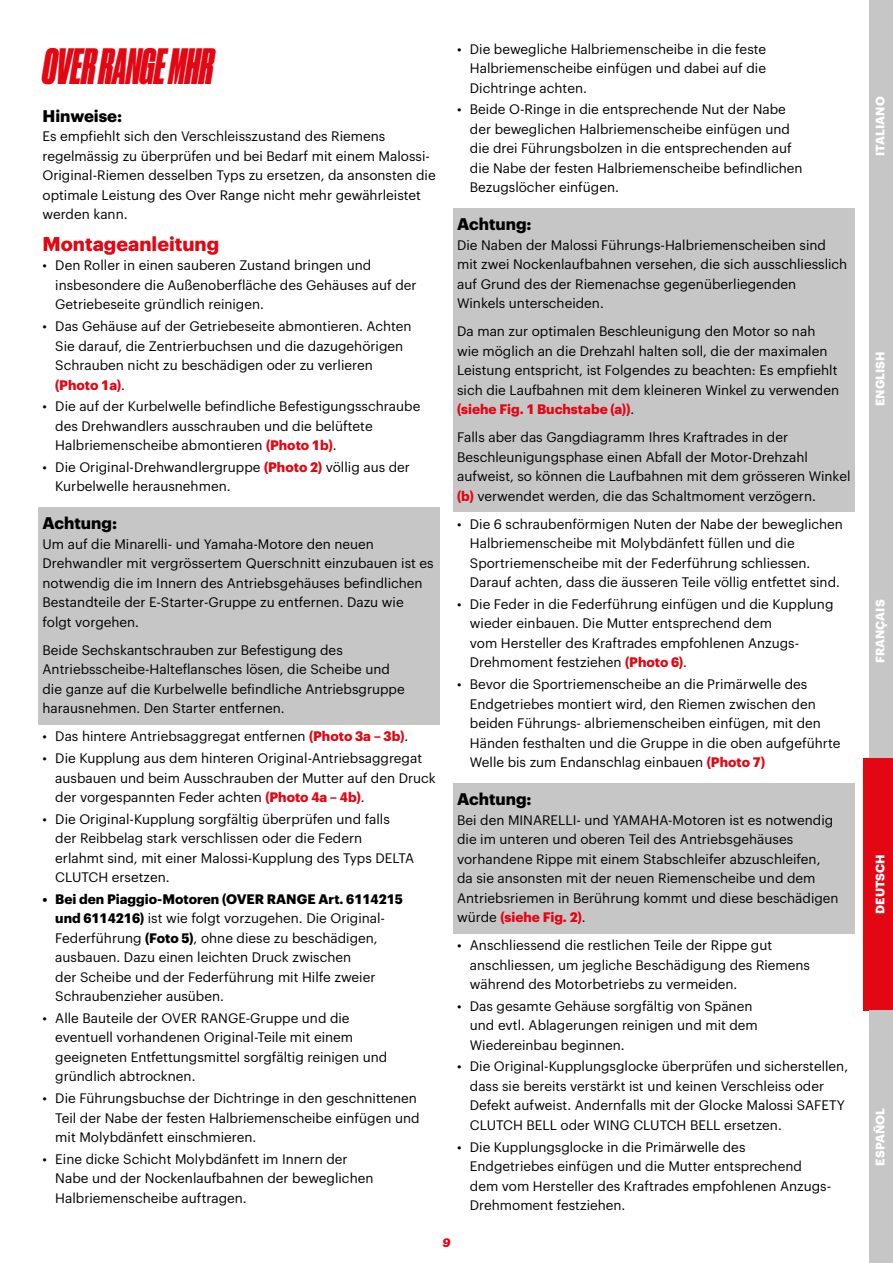
<style>
.page{position:relative;width:893px;height:1263px;background:#fff}
.page>*{position:absolute;margin:0;border:0;box-sizing:border-box;transform-origin:0 0}
.Titolo_iniziale_32_p{font:italic 48px "Druk Cond Super";color:#e30613}
.Sottotitolo_13_pt{font:700 19.5px "Graphik";color:#e30613}
.p-titoletto_note_big{font:700 16.5px "Graphik";color:#000}
.Titoletto_nel_testo{font:700 16.5px "Graphik";color:#000}
.p-testo_note_big{font:13.5px/19.5px "Graphik";color:#000}
.Testo_Normale_9_pt{font:13.5px/19.5px "Graphik";color:#000}
.t1{font:700 12px "Graphik";letter-spacing:.005em;color:#fff}
.t2{font:italic 700 12px "Graphik";color:#e30613}
.s1{font-weight:700;color:#e30613}
.s2{font-weight:700}
</style>
<div class="page">
<div style="left:870px;top:0;width:23px;height:253px;background:#c6c6c6"></div>
<div style="left:870px;top:253px;width:23px;height:252px;background:#c6c6c6"></div>
<div style="left:870px;top:505px;width:23px;height:253px;background:#c6c6c6"></div>
<div style="left:863px;top:758px;width:30px;height:252px;background:#e30613"></div>
<div style="left:870px;top:1010px;width:23px;height:253px;background:#c6c6c6"></div>
<div style="left:38px;top:507px;width:402px;height:34px;background:#c6c6c6"></div>
<div style="left:38px;top:529px;width:402px;height:109px;background:#c6c6c6"></div>
<div style="left:38px;top:635px;width:402px;height:89px;background:#c6c6c6"></div>
<div style="left:453px;top:208px;width:402px;height:34px;background:#c6c6c6"></div>
<div style="left:453px;top:230px;width:402px;height:89px;background:#c6c6c6"></div>
<div style="left:453px;top:317px;width:402px;height:108px;background:#c6c6c6"></div>
<div style="left:453px;top:423px;width:402px;height:89px;background:#c6c6c6"></div>
<div style="left:453px;top:783px;width:402px;height:33px;background:#c6c6c6"></div>
<div style="left:453px;top:805px;width:402px;height:128px;background:#c6c6c6"></div>
<p class="Titolo_iniziale_32_p" style="left:43px;top:36px;width:172px">OVER RANGE MHR</p>
<p class="Titoletto_nel_testo" style="left:43px;top:103px;width:81px">Hinweise:</p>
<p class="Testo_Normale_9_pt" style="left:43px;top:125px;width:395px">Es empfiehlt sich den Verschleisszustand des Riemens regelmässig zu überprüfen und bei Bedarf mit einem Malossi-Original-Riemen desselben Typs zu ersetzen, da ansonsten die optimale Leistung des Over Range nicht mehr gewährleistet werden kann.</p>
<p class="Sottotitolo_13_pt" style="left:43px;top:229px;width:178px">Montageanleitung</p>
<p class="p-testo_note_big" style="left:55px;top:255px;width:363px;text-indent:-13px">• Den Roller in einen sauberen Zustand bringen und insbesondere die Außenoberfläche des Gehäuses auf der<br>Getriebeseite gründlich reinigen.</p>
<p class="p-testo_note_big" style="left:55px;top:315px;width:358px;text-indent:-13px">• Das Gehäuse auf der Getriebeseite abmontieren. Achten Sie darauf, die Zentrierbuchsen und die dazugehörigen Schrauben nicht zu beschädigen oder zu verlieren <span class="s1">(Photo 1a)</span>.</p>
<p class="p-testo_note_big" style="left:55px;top:395px;width:367px;text-indent:-13px">• Die auf der Kurbelwelle befindliche Befestigungsschraube des Drehwandlers ausschrauben und die belüftete<br>Halbriemenscheibe abmontieren <span class="s1">(Photo 1b)</span>.</p>
<p class="p-testo_note_big" style="left:55px;top:456px;width:356px;text-indent:-13px">• Die Original-Drehwandlergruppe <span class="s1">(Photo 2)</span> völlig aus der<br>Kurbelwelle herausnehmen.</p>
<p class="p-titoletto_note_big" style="left:43px;top:511px;width:76px">Achtung:</p>
<p class="p-testo_note_big" style="left:43px;top:533px;width:393px">Um auf die Minarelli- und Yamaha-Motore den neuen Drehwandler mit vergrössertem Querschnitt einzubauen ist es notwendig die im Innern des Antriebsgehäuses befindlichen Bestandteile der E-Starter-Gruppe zu entfernen. Dazu wie folgt vorgehen.</p>
<p class="p-testo_note_big" style="left:43px;top:639px;width:364px">Beide Sechskantschrauben zur Befestigung des Antriebsscheibe-Halteflansches lösen, die Scheibe und die ganze auf die Kurbelwelle befindliche Antriebsgruppe harausnehmen. Den Starter entfernen.</p>
<p class="p-testo_note_big" style="left:43px;top:726px;width:367px">• Das hintere Antriebsaggregat entfernen <span class="s1">(Photo 3a – 3b)</span>.</p>
<p class="p-testo_note_big" style="left:55px;top:747px;width:382px;text-indent:-13px">• Die Kupplung aus dem hinteren Original-Antriebsaggregat ausbauen und beim Ausschrauben der Mutter auf den Druck der vorgespannten Feder achten <span class="s1">(Photo 4a – 4b)</span>.</p>
<p class="p-testo_note_big" style="left:55px;top:808px;width:361px;text-indent:-13px">• Die Original-Kupplung sorgfältig überprüfen und falls der Reibbelag stark verschlissen oder die Federn<br>erlahmt sind, mit einer Malossi-Kupplung des Typs DELTA CLUTCH ersetzen.</p>
<p class="p-testo_note_big" style="left:55px;top:888px;width:349px;text-indent:-13px"><span class="s2">• Bei den Piaggio-Motoren (OVER RANGE Art. 6114215 und 6114216)</span> ist wie folgt vorzugehen. Die Original-Federführung <span class="s2">(Foto 5)</span>, ohne diese zu beschädigen, ausbauen. Dazu einen leichten Druck zwischen<br>der Scheibe und der Federführung mit Hilfe zweier Schraubenzieher ausüben.</p>
<p class="p-testo_note_big" style="left:55px;top:1007px;width:334px;text-indent:-13px">• Alle Bauteile der OVER RANGE-Gruppe und die eventuell vorhandenen Original-Teile mit einem geeigneten Entfettungsmittel sorgfältig reinigen und gründlich abtrocknen.</p>
<p class="p-testo_note_big" style="left:55px;top:1087px;width:366px;text-indent:-13px">• Die Führungsbuchse der Dichtringe in den geschnittenen<br>Teil der Nabe der festen Halbriemenscheibe einfügen und mit Molybdänfett einschmieren.</p>
<p class="p-testo_note_big" style="left:55px;top:1148px;width:320px;text-indent:-13px">• Eine dicke Schicht Molybdänfett im Innern der<br>Nabe und der Nockenlaufbahnen der beweglichen<br>Halbriemenscheibe auftragen.</p>
<p class="p-testo_note_big" style="left:470px;top:38px;width:298px;text-align:justify;text-indent:-13px">• Die bewegliche Halbriemenscheibe in die feste Halbriemenscheibe einfügen und dabei auf die Dichtringe achten.</p>
<p class="p-testo_note_big" style="left:470px;top:98px;width:334px;text-indent:-13px">• Beide O-Ringe in die entsprechende Nut der Nabe der beweglichen Halbriemenscheibe einfügen und die drei Führungsbolzen in die entsprechenden auf die Nabe der festen Halbriemenscheibe befindlichen Bezugslöcher einfügen.</p>
<p class="p-titoletto_note_big" style="left:457px;top:211px;width:76px">Achtung:</p>
<p class="p-testo_note_big" style="left:457px;top:234px;width:392px">Die Naben der Malossi Führungs-Halbriemenscheiben sind mit zwei Nockenlaufbahnen versehen, die sich ausschliesslich auf Grund des der Riemenachse gegenüberliegenden Winkels unterscheiden.</p>
<p class="p-testo_note_big" style="left:457px;top:320px;width:383px">Da man zur optimalen Beschleunigung den Motor so nah wie möglich an die Drehzahl halten soll, die der maximalen Leistung entspricht, ist Folgendes zu beachten: Es empfiehlt sich die Laufbahnen mit dem kleineren Winkel zu verwenden <span class="s1">(siehe Fig. 1 Buchstabe (a))</span>.</p>
<p class="p-testo_note_big" style="left:457px;top:426px;width:395px">Falls aber das Gangdiagramm Ihres Kraftrades in der Beschleunigungsphase einen Abfall der Motor-Drehzahl aufweist, so können die Laufbahnen mit dem grösseren Winkel <span class="s1">(b)</span> verwendet werden, die das Schaltmoment verzögern.</p>
<p class="p-testo_note_big" style="left:470px;top:513px;width:375px;text-indent:-13px">• Die 6 schraubenförmigen Nuten der Nabe der beweglichen Halbriemenscheibe mit Molybdänfett füllen und die Sportriemenscheibe mit der Federführung schliessen.<br>Darauf achten, dass die äusseren Teile völlig entfettet sind.</p>
<p class="p-testo_note_big" style="left:470px;top:593px;width:365px;text-indent:-13px">• Die Feder in die Federführung einfügen und die Kupplung wieder einbauen. Die Mutter entsprechend dem<br>vom Hersteller des Kraftrades empfohlenen Anzugs-Drehmoment festziehen <span class="s1">(Photo 6)</span>.</p>
<p class="p-testo_note_big" style="left:470px;top:673px;width:372px;text-indent:-13px">• Bevor die Sportriemenscheibe an die Primärwelle des Endgetriebes montiert wird, den Riemen zwischen den beiden Führungs- albriemenscheiben einfügen, mit den Händen festhalten und die Gruppe in die oben aufgeführte Welle bis zum Endanschlag einbauen <span class="s1">(Photo 7)</span></p>
<p class="p-titoletto_note_big" style="left:457px;top:786px;width:76px">Achtung:</p>
<p class="p-testo_note_big" style="left:457px;top:809px;width:383px">Bei den MINARELLI- und YAMAHA-Motoren ist es notwendig die im unteren und oberen Teil des Antriebsgehäuses vorhandene Rippe mit einem Stabschleifer abzuschleifen, da sie ansonsten mit der neuen Riemenscheibe und dem Antriebsriemen in Berührung kommt und diese beschädigen würde <span class="s1">(siehe Fig. 2)</span>.</p>
<p class="p-testo_note_big" style="left:470px;top:934px;width:342px;text-indent:-13px">• Anschliessend die restlichen Teile der Rippe gut anschliessen, um jegliche Beschädigung des Riemens während des Motorbetriebs zu vermeiden.</p>
<p class="p-testo_note_big" style="left:470px;top:995px;width:290px;text-indent:-13px">• Das gesamte Gehäuse sorgfältig von Spänen und evtl. Ablagerungen reinigen und mit dem<br>Wiedereinbau beginnen.</p>
<p class="p-testo_note_big" style="left:470px;top:1055px;width:380px;text-indent:-13px">• Die Original-Kupplungsglocke überprüfen und sicherstellen, dass sie bereits verstärkt ist und keinen Verschleiss oder Defekt aufweist. Andernfalls mit der Glocke Malossi SAFETY CLUTCH BELL oder WING CLUTCH BELL ersetzen.</p>
<p class="p-testo_note_big" style="left:470px;top:1136px;width:363px;text-indent:-13px">• Die Kupplungsglocke in die Primärwelle des Endgetriebes einfügen und die Mutter entsprechend dem vom Hersteller des Kraftrades empfohlenen Anzugs-Drehmoment festziehen.</p>
<p class="t2" style="left:442px;top:1234px;width:10px">9</p>
<p class="t1" style="left:871px;top:156px;width:61px;rotate:-90deg">ITALIANO</p>
<p class="t1" style="left:871px;top:406px;width:56px;rotate:-90deg">ENGLISH</p>
<p class="t1" style="left:871px;top:663px;width:65px;rotate:-90deg">FRANÇAIS</p>
<p class="t1" style="left:871px;top:914px;width:61px;rotate:-90deg">DEUTSCH</p>
<p class="t1" style="left:871px;top:1165px;width:59px;rotate:-90deg">ESPAÑOL</p>
</div>
